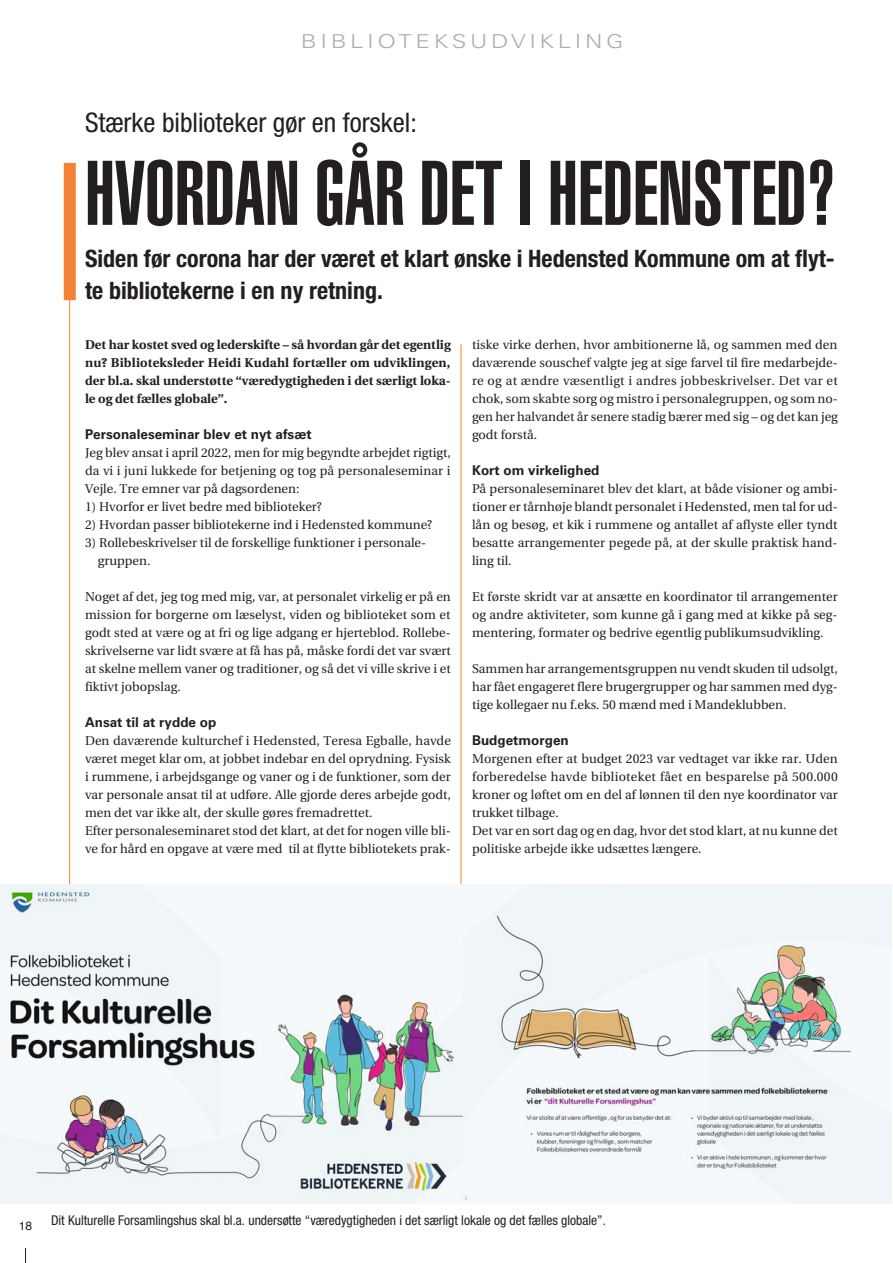
<style>
.page{position:relative;width:893px;height:1263px;background:#fff}
.page>*{position:absolute;margin:0;border:0;box-sizing:border-box;transform-origin:0 0}
.t1{font:90px "Helvetica LT Std Ultra Comp";color:#231f20}
.t2{font:condensed 27px "Helvetica Neue LT Std";color:#231f20}
.t3{font:700 condensed 24px/31.5px "Helvetica Neue LT Std";color:#231f20}
.t4{font:300 19.2px "Univers LT Std";letter-spacing:.15em;color:#abadb0;scale:1.25 1}
.t5{font:condensed 13.5px "Helvetica Neue LT Std";color:#231f20}
.t6{font:700 13.5px "Univers LT Std";color:#231f20}
.t7{font:12.75px/18px "Utopia";color:#231f20;text-align:justify}
.t8{font:700 12.75px/18px "Utopia";color:#231f20;text-align:justify}
.t9{font:12px "Helvetica";color:#231f20}
</style>
<div class="page">
<hr style="left:461px;top:344px;width:1px;height:551px;background:#f18237">
<hr style="left:69px;top:285px;width:1px;height:612px;background:#f18237">
<img style="left:0;top:884px;width:463px;height:319px">
<svg style="left:463px;top:884px;width:429px;height:319px;fill:#f0f5f8"></svg>
<svg style="left:25px;top:1248px;width:1px;height:15px"></svg>
<div style="left:64px;top:163px;width:12px;height:137px;background:#f18237"></div>
<h3 class="t4" style="left:301px;top:30px;width:260px">BIBLIOTEKSUDVIKLING</h3>
<h2 class="t2" style="left:85px;top:113px;width:333px">Stærke biblioteker gør en forskel:</h2>
<h1 class="t1" style="left:85px;top:141px;width:753px">HVORDAN GÅR DET I HEDENSTED?</h1>
<h3 class="t3" style="left:85px;top:245px;width:751px">Siden før corona har der været et klart ønske i Hedensted Kommune om at flyt&shy;te bibliotekerne i en ny retning.</h3>
<p class="t8" style="left:85px;top:335px;width:367px">Det har kostet sved og lederskifte – så hvordan går det egentlig nu? Biblioteksleder Heidi Kudahl fortæller om udviklingen, der bl.a. skal understøtte “væredygtigheden i det særligt loka&shy;le og det fælles globale”.</p>
<p class="t6" style="left:85px;top:429px;width:228px">Personaleseminar blev et nyt afsæt</p>
<p class="t7" style="left:85px;top:444px;width:367px">Jeg blev ansat i april 2022, men for mig begyndte arbejdet rigtigt, da vi i juni lukkede for betjening og tog på personaleseminar i Vejle. Tre emner var på dagsordenen:</p>
<p class="t7" style="left:85px;top:498px;width:238px">1) Hvorfor er livet bedre med biblioteker?</p>
<p class="t7" style="left:85px;top:516px;width:349px">2) Hvordan passer bibliotekerne ind i Hedensted kommune?</p>
<p class="t7" style="left:98px;top:534px;width:330px;text-indent:-13px">3) Rollebeskrivelser til de forskellige funktioner i personale&shy;gruppen.</p>
<p class="t7" style="left:85px;top:588px;width:367px">Noget af det, jeg tog med mig, var, at personalet virkelig er på en mission for borgerne om læselyst, viden og biblioteket som et godt sted at være og at fri og lige adgang er hjerteblod. Rollebe&shy;skrivelserne var lidt svære at få has på, måske fordi det var svært at skelne mellem vaner og traditioner, og så det vi ville skrive i et fiktivt jobopslag.</p>
<p class="t6" style="left:85px;top:717px;width:133px">Ansat til at rydde op</p>
<p class="t7" style="left:85px;top:732px;width:367px;text-align:left">Den daværende kulturchef i Hedensted, Teresa Egballe, havde været meget klar om, at jobbet indebar en del oprydning. Fysisk i rummene, i arbejdsgange og vaner og i de funktioner, som der var personale ansat til at udføre. Alle gjorde deres arbejde godt, men det var ikke alt, der skulle gøres fremadrettet.<br>Efter personaleseminaret stod det klart, at det for nogen ville bli&shy;ve for hård en opgave at være med til at flytte bibliotekets prak-</p>
<p class="t7" style="left:472px;top:336px;width:367px">tiske virke derhen, hvor ambitionerne lå, og sammen med den daværende souschef valgte jeg at sige farvel til fire medarbejde&shy;re og at ændre væsentligt i andres jobbeskrivelser. Det var et chok, som skabte sorg og mistro i personalegruppen, og som no&shy;gen her halvandet år senere stadig bærer med sig – og det kan jeg godt forstå.</p>
<p class="t6" style="left:472px;top:465px;width:129px">Kort om virkelighed</p>
<p class="t7" style="left:472px;top:480px;width:367px">På personaleseminaret blev det klart, at både visioner og ambi&shy;tioner er tårnhøje blandt personalet i Hedensted, men tal for ud&shy;lån og besøg, et kik i rummene og antallet af aflyste eller tyndt besatte arrangementer pegede på, at der skulle praktisk hand&shy;ling til.</p>
<p class="t7" style="left:472px;top:588px;width:367px">Et første skridt var at ansætte en koordinator til arrangementer og andre aktiviteter, som kunne gå i gang med at kikke på seg&shy;mentering, formater og bedrive egentlig publikumsudvikling.</p>
<p class="t7" style="left:472px;top:660px;width:367px">Sammen har arrangementsgruppen nu vendt skuden til udsolgt, har fået engageret flere brugergrupper og har sammen med dyg&shy;tige kollegaer nu f.eks. 50 mænd med i Mandeklubben.</p>
<p class="t6" style="left:472px;top:735px;width:98px">Budgetmorgen</p>
<p class="t7" style="left:472px;top:750px;width:367px;text-align:left">Morgenen efter at budget 2023 var vedtaget var ikke rar. Uden forberedelse havde biblioteket fået en besparelse på 500.000 kroner og løftet om en del af lønnen til den nye koordinator var trukket tilbage.<br>Det var en sort dag og en dag, hvor det stod klart, at nu kunne det politiske arbejde ikke udsættes længere.</p>
<p class="t9" style="left:19px;top:1216px;width:15px">18</p>
<p class="t5" style="left:51px;top:1215px;width:556px">Dit Kulturelle Forsamlingshus skal bl.a. undersøtte “væredygtigheden i det særligt lokale og det fælles globale”.</p>
</div>
